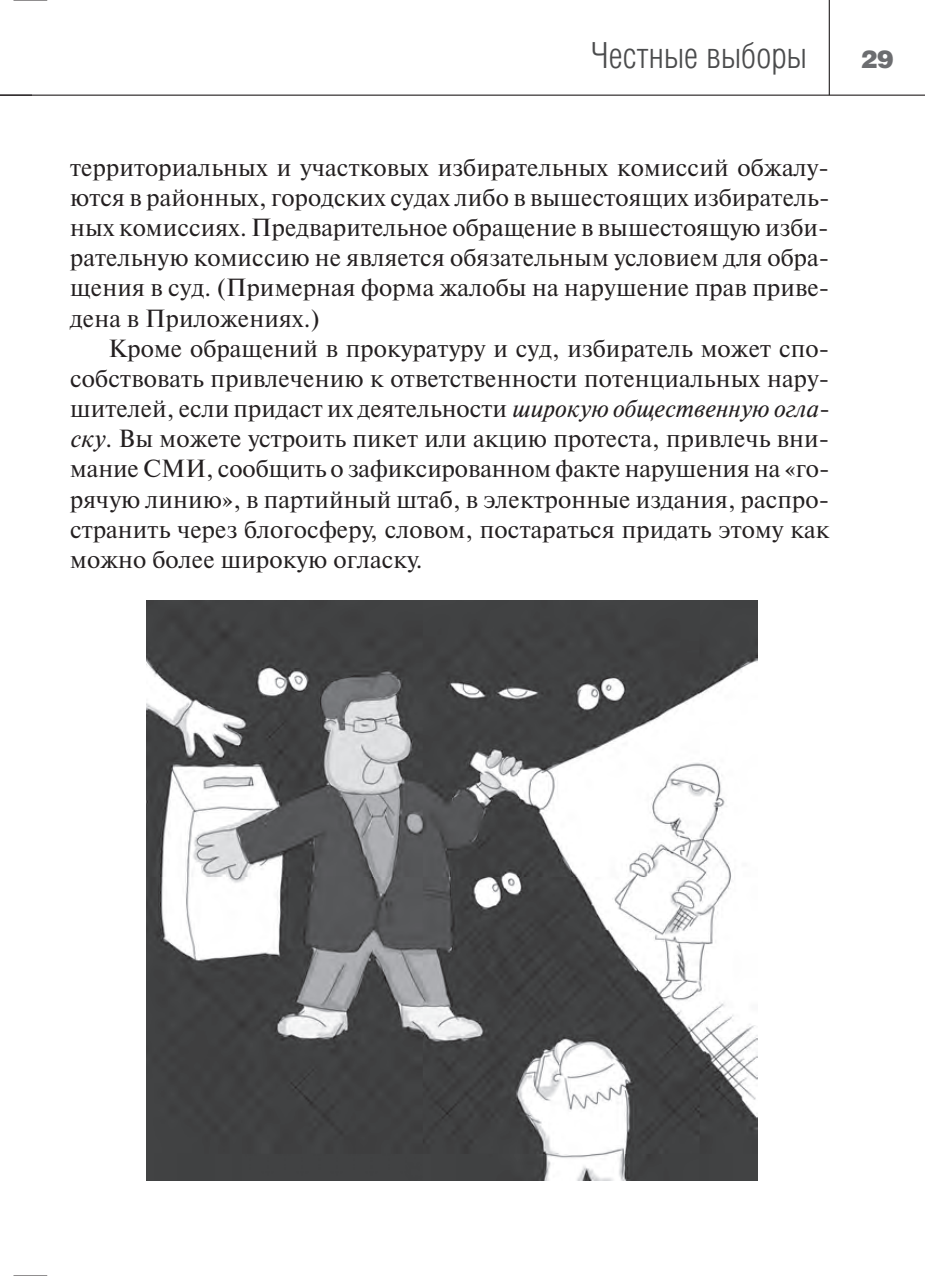
<style>
.page{position:relative;width:925px;height:1276px;background:#fff}
.page>*{position:absolute;margin:0;border:0;box-sizing:border-box;transform-origin:0 0}
.t1{font:300 36px "Helios Cond";letter-spacing:.005em;color:#4b4c4d}
.t2{font:24.75px/30.2px "Newton C";letter-spacing:.005em;color:#231f20;text-align:justify}
.t3{font:900 24.75px "Helios";color:#6c6d70}
.s1{font-style:italic}
</style>
<div class="page">
<hr style="left:14px;top:0;width:33px;height:1px;background:#231f20">
<hr style="left:14px;top:1275px;width:33px;height:1px;background:#231f20">
<hr style="left:0;top:95px;width:925px;height:1px;background:#231f20">
<hr style="left:829px;top:0;width:1px;height:95px;background:#231f20">
<img style="left:147px;top:600px;width:610px;height:580px">
<h1 class="t1" style="left:591px;top:36px;width:218px">Честные выборы</h1>
<p class="t3" style="left:860px;top:44px;width:35px">29</p>
<p class="t2" style="left:70px;top:152px;width:761px">территориальных и участковых избирательных комиссий обжалу&shy;ются в районных, городских судах либо в вышестоящих избиратель&shy;ных комиссиях. Предварительное обращение в вышестоящую изби&shy;рательную комиссию не является обязательным условием для обра&shy;щения в суд. (Примерная форма жалобы на нарушение прав приве&shy;дена в Приложениях.)</p>
<p class="t2" style="left:70px;top:333px;width:761px;text-indent:38px">Кроме обращений в прокуратуру и суд, избиратель может спо&shy;собствовать привлечению к ответственности потенциальных нару&shy;шителей, если придаст их деятельности <span class="s1">широкую общественную огла&shy;ску</span>. Вы можете устроить пикет или акцию протеста, привлечь вни&shy;мание СМИ, сообщить о зафиксированном факте нарушения на «го&shy;рячую линию», в партийный штаб, в электронные издания, распро&shy;странить через блогосферу, словом, постараться придать этому как можно более широкую огласку.</p>
</div>
